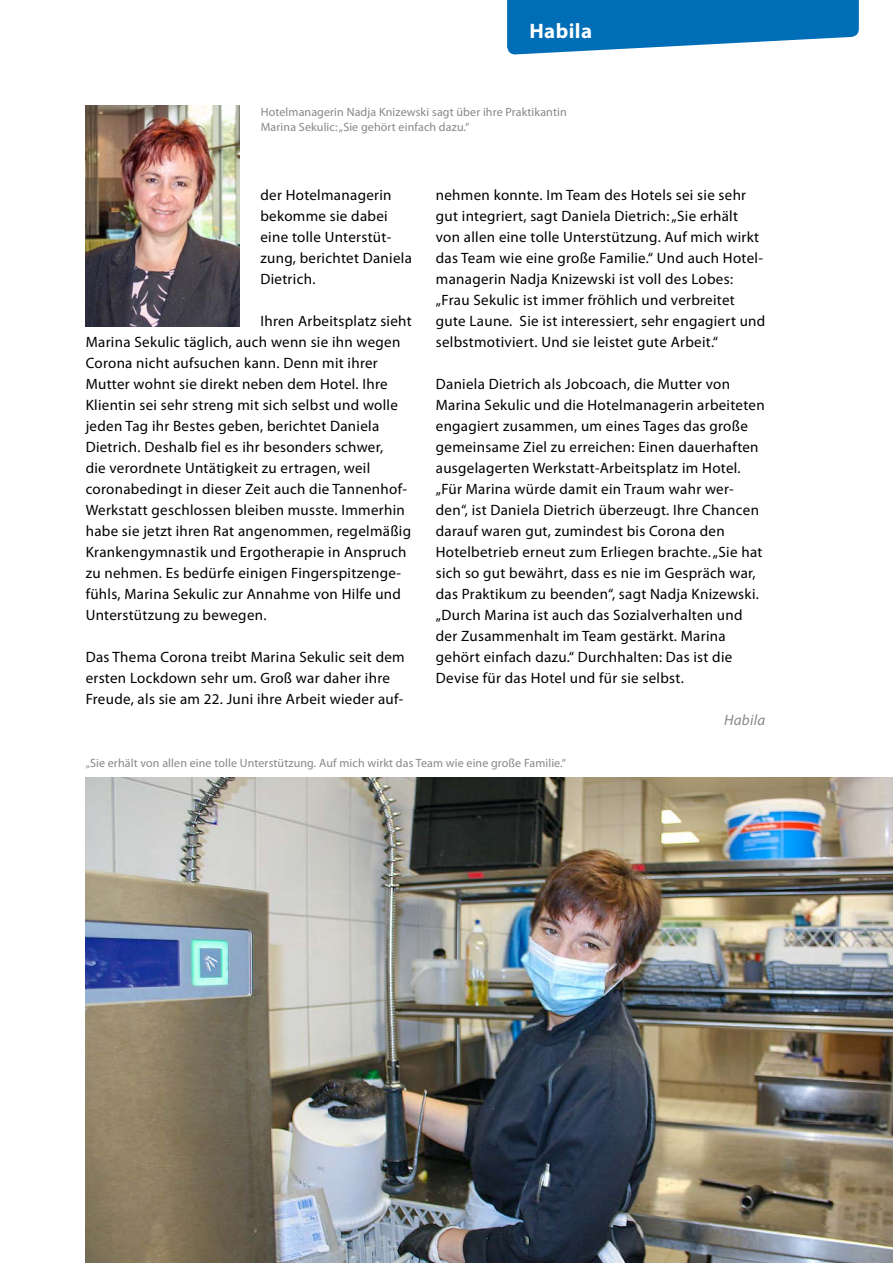
<style>
.page{position:relative;width:893px;height:1263px;background:#fff}
.page>*{position:absolute;margin:0;border:0;box-sizing:border-box;transform-origin:0 0}
.t1{font:700 21px "Myriad Pro";letter-spacing:.02em;color:#fff}
.Inhalt_P_Copytext{font:15px/21px "Myriad Pro";letter-spacing:.02em;color:#000}
.Autor{font:italic 15px "Myriad Pro";letter-spacing:.02em;color:#868786}
.t2{font:12px/15px "Myriad Pro";letter-spacing:.01em;color:#868786}
</style>
<div class="page">
<img style="left:85px;top:778px;width:808px;height:485px">
<svg style="left:507px;top:0;width:352px;height:54px;background:#2783c2"></svg>
<img style="left:85px;top:106px;width:154px;height:220px">
<h1 class="t1" style="left:529px;top:17px;width:64px">Habila</h1>
<p class="t2" style="left:261px;top:105px;width:307px">Hotelmanagerin Nadja Knizewski sagt über ihre Praktikantin<br>Marina Sekulic: „Sie gehört einfach dazu.“</p>
<p class="Inhalt_P_Copytext" style="left:260px;top:185px;width:153px">der Hotelmanagerin bekomme sie dabei eine tolle Unterstüt&shy;zung, berichtet Daniela<br>Dietrich.</p>
<p class="Inhalt_P_Copytext" style="left:86px;top:311px;width:328px;text-indent:175px">Ihren Arbeitsplatz sieht Marina Sekulic täglich, auch wenn sie ihn wegen Corona nicht aufsuchen kann. Denn mit ihrer Mutter wohnt sie direkt neben dem Hotel. Ihre Klientin sei sehr streng mit sich selbst und wolle jeden Tag ihr Bestes geben, berichtet Daniela Dietrich. Deshalb fiel es ihr besonders schwer,<br>die verordnete Untätigkeit zu ertragen, weil coronabedingt in dieser Zeit auch die Tannenhof-Werkstatt geschlossen bleiben musste. Immerhin habe sie jetzt ihren Rat angenommen, regelmäßig Krankengymnastik und Ergotherapie in Anspruch zu nehmen. Es bedürfe einigen Fingerspitzenge&shy;fühls, Marina Sekulic zur Annahme von Hilfe und Unterstützung zu bewegen.</p>
<p class="Inhalt_P_Copytext" style="left:86px;top:647px;width:321px">Das Thema Corona treibt Marina Sekulic seit dem ersten Lockdown sehr um. Groß war daher ihre<br>Freude, als sie am 22. Juni ihre Arbeit wieder auf-</p>
<p class="Inhalt_P_Copytext" style="left:436px;top:185px;width:331px">nehmen konnte. Im Team des Hotels sei sie sehr gut integriert, sagt Daniela Dietrich: „Sie erhält von allen eine tolle Unterstützung. Auf mich wirkt das Team wie eine große Familie.“ Und auch Hotel&shy;managerin Nadja Knizewski ist voll des Lobes: „Frau Sekulic ist immer fröhlich und verbreitet gute Laune. Sie ist interessiert, sehr engagiert und selbstmotiviert. Und sie leistet gute Arbeit.“</p>
<p class="Inhalt_P_Copytext" style="left:436px;top:374px;width:330px">Daniela Dietrich als Jobcoach, die Mutter von Marina Sekulic und die Hotelmanagerin arbeiteten engagiert zusammen, um eines Tages das große gemeinsame Ziel zu erreichen: Einen dauerhaften ausgelagerten Werkstatt-Arbeitsplatz im Hotel. „Für Marina würde damit ein Traum wahr wer&shy;den“, ist Daniela Dietrich überzeugt. Ihre Chancen darauf waren gut, zumindest bis Corona den Hotelbetrieb erneut zum Erliegen brachte. „Sie hat sich so gut bewährt, dass es nie im Gespräch war, das Praktikum zu beenden“, sagt Nadja Knizewski. „Durch Marina ist auch das Sozialverhalten und der Zusammenhalt im Team gestärkt. Marina gehört einfach dazu.“ Durchhalten: Das ist die Devise für das Hotel und für sie selbst.</p>
<p class="Autor" style="left:724px;top:711px;width:43px">Habila</p>
<p class="t2" style="left:86px;top:756px;width:482px">„Sie erhält von allen eine tolle Unterstützung. Auf mich wirkt das Team wie eine große Familie.“</p>
</div>
